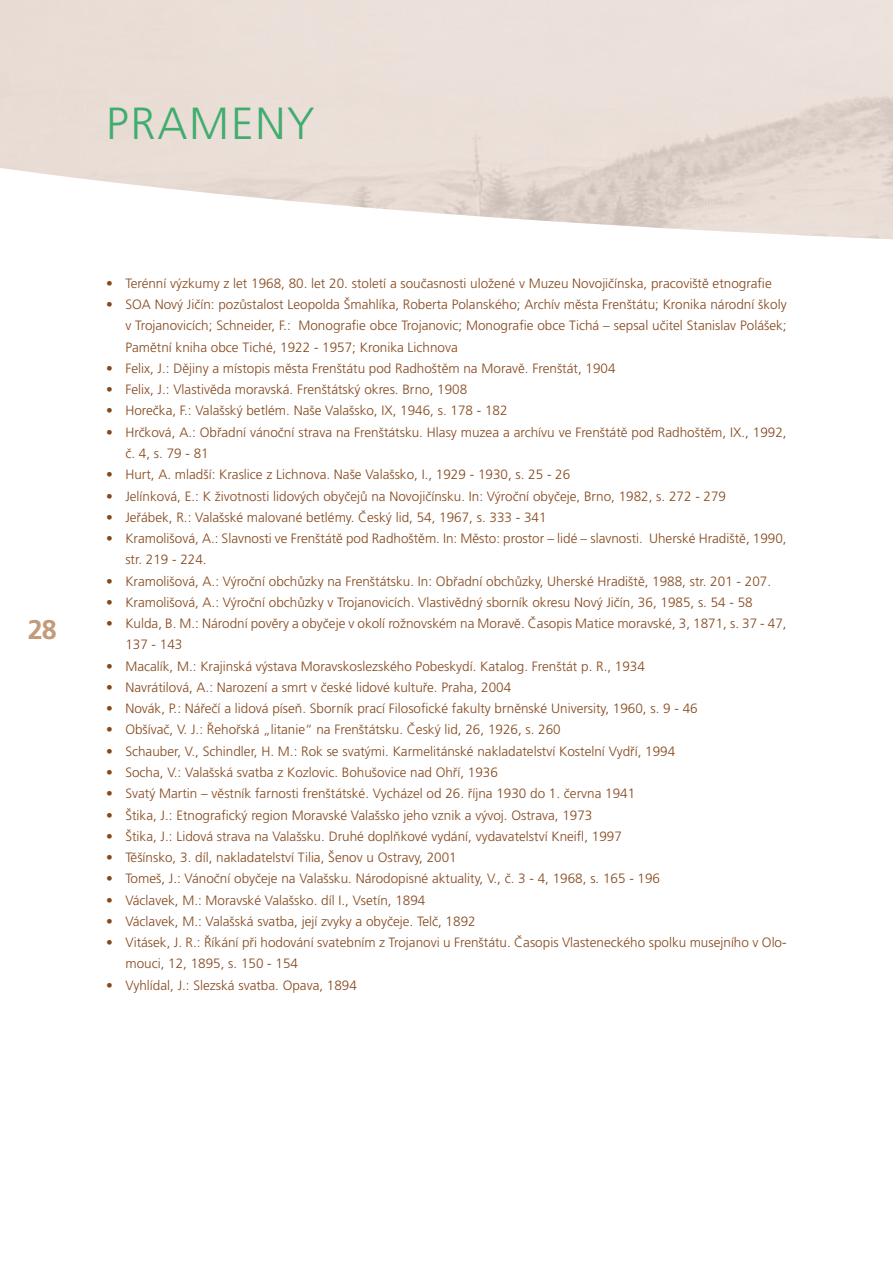
<style>
.page{position:relative;width:893px;height:1263px;background:#fff}
.page>*{position:absolute;margin:0;border:0;box-sizing:border-box;transform-origin:0 0}
.t1{font:300 45px "Frutiger CE";letter-spacing:.04em;color:#40ac6e}
.t2{font:700 27px "Frutiger CE";color:#c49a78}
.t3{font:300 13.5px/21.3px "Frutiger CE";color:#86481d}
</style>
<div class="page">
<svg style="left:892px;top:0;width:1px;height:240px"></svg>
<h1 class="t1" style="left:106px;top:97px;width:210px">PRAMENY</h1>
<h2 class="t2" style="left:28px;top:613px;width:15px">28</h2>
<p class="t3" style="left:106px;top:274px;width:667px">• Terénní výzkumy z let 1968, 80. let 20. století a současnosti uložené v Muzeu Novojičínska, pracoviště etnografie</p>
<p class="t3" style="left:125px;top:295px;width:663px;text-align:justify;text-indent:-19px">• SOA Nový Jičín: pozůstalost Leopolda Šmahlíka, Roberta Polanského; Archív města Frenštátu; Kronika národní školy v Trojanovicích; Schneider, F.: Monografie obce Trojanovic; Monografie obce Tichá – sepsal učitel Stanislav Polášek; Pamětní kniha obce Tiché, 1922 - 1957; Kronika Lichnova</p>
<p class="t3" style="left:106px;top:359px;width:511px">• Felix, J.: Dějiny a místopis města Frenštátu pod Radhoštěm na Moravě. Frenštát, 1904</p>
<p class="t3" style="left:106px;top:380px;width:362px">• Felix, J.: Vlastivěda moravská. Frenštátský okres. Brno, 1908</p>
<p class="t3" style="left:106px;top:401px;width:403px">• Horečka, F.: Valašský betlém. Naše Valašsko, IX, 1946, s. 178 - 182</p>
<p class="t3" style="left:125px;top:422px;width:663px;text-indent:-19px">• Hrčková, A.: Obřadní vánoční strava na Frenštátsku. Hlasy muzea a archívu ve Frenštátě pod Radhoštěm, IX., 1992, č. 4, s. 79 - 81</p>
<p class="t3" style="left:106px;top:465px;width:466px">• Hurt, A. mladší: Kraslice z Lichnova. Naše Valašsko, I., 1929 - 1930, s. 25 - 26</p>
<p class="t3" style="left:106px;top:486px;width:621px">• Jelínková, E.: K životnosti lidových obyčejů na Novojičínsku. In: Výroční obyčeje, Brno, 1982, s. 272 - 279</p>
<p class="t3" style="left:106px;top:507px;width:442px">• Jeřábek, R.: Valašské malované betlémy. Český lid, 54, 1967, s. 333 - 341</p>
<p class="t3" style="left:125px;top:529px;width:663px;text-indent:-19px">• Kramolišová, A.: Slavnosti ve Frenštátě pod Radhoštěm. In: Město: prostor – lidé – slavnosti. Uherské Hradiště, 1990, str. 219 - 224.</p>
<p class="t3" style="left:106px;top:571px;width:666px">• Kramolišová, A.: Výroční obchůzky na Frenštátsku. In: Obřadní obchůzky, Uherské Hradiště, 1988, str. 201 - 207.</p>
<p class="t3" style="left:106px;top:592px;width:648px">• Kramolišová, A.: Výroční obchůzky v Trojanovicích. Vlastivědný sborník okresu Nový Jičín, 36, 1985, s. 54 - 58</p>
<p class="t3" style="left:125px;top:614px;width:663px;text-indent:-19px">• Kulda, B. M.: Národní pověry a obyčeje v okolí rožnovském na Moravě. Časopis Matice moravské, 3, 1871, s. 37 - 47,<br>137 - 143</p>
<p class="t3" style="left:106px;top:656px;width:540px">• Macalík, M.: Krajinská výstava Moravskoslezského Pobeskydí. Katalog. Frenštát p. R., 1934</p>
<p class="t3" style="left:106px;top:678px;width:406px">• Navrátilová, A.: Narození a smrt v české lidové kultuře. Praha, 2004</p>
<p class="t3" style="left:106px;top:699px;width:593px">• Novák, P.: Nářečí a lidová píseň. Sborník prací Filosofické fakulty brněnské University, 1960, s. 9 - 46</p>
<p class="t3" style="left:106px;top:720px;width:456px">• Obšívač, V. J.: Řehořská „litanie“ na Frenštátsku. Český lid, 26, 1926, s. 260</p>
<p class="t3" style="left:106px;top:741px;width:570px">• Schauber, V., Schindler, H. M.: Rok se svatými. Karmelitánské nakladatelství Kostelní Vydří, 1994</p>
<p class="t3" style="left:106px;top:763px;width:393px">• Socha, V.: Valašská svatba z Kozlovic. Bohušovice nad Ohří, 1936</p>
<p class="t3" style="left:106px;top:784px;width:530px">• Svatý Martin – věstník farnosti frenštátské. Vycházel od 26. října 1930 do 1. června 1941</p>
<p class="t3" style="left:106px;top:805px;width:488px">• Štika, J.: Etnografický region Moravské Valašsko jeho vznik a vývoj. Ostrava, 1973</p>
<p class="t3" style="left:106px;top:826px;width:517px">• Štika, J.: Lidová strava na Valašsku. Druhé doplňkové vydání, vydavatelství Kneifl, 1997</p>
<p class="t3" style="left:106px;top:848px;width:352px">• Těšínsko, 3. díl, nakladatelství Tilia, Šenov u Ostravy, 2001</p>
<p class="t3" style="left:106px;top:869px;width:555px">• Tomeš, J.: Vánoční obyčeje na Valašsku. Národopisné aktuality, V., č. 3 - 4, 1968, s. 165 - 196</p>
<p class="t3" style="left:106px;top:890px;width:321px">• Václavek, M.: Moravské Valašsko. díl I., Vsetín, 1894</p>
<p class="t3" style="left:106px;top:911px;width:371px">• Václavek, M.: Valašská svatba, její zvyky a obyčeje. Telč, 1892</p>
<p class="t3" style="left:125px;top:933px;width:663px;text-indent:-19px">• Vitásek, J. R.: Říkání při hodování svatebním z Trojanovi u Frenštátu. Časopis Vlasteneckého spolku musejního v Olo&shy;mouci, 12, 1895, s. 150 - 154</p>
<p class="t3" style="left:106px;top:975px;width:252px">• Vyhlídal, J.: Slezská svatba. Opava, 1894</p>
</div>
